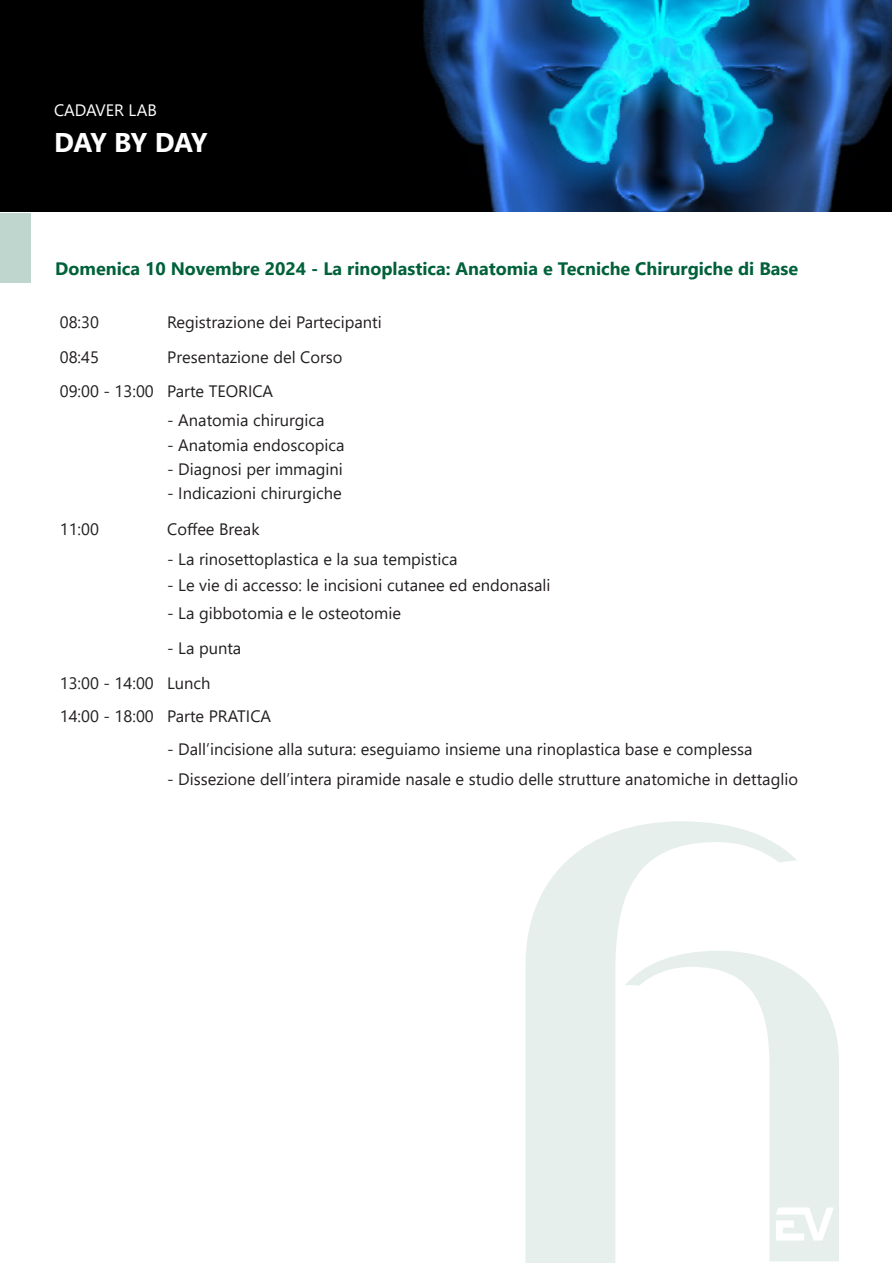
<style>
.page{position:relative;width:893px;height:1263px;background:#fff}
.page>*{position:absolute;margin:0;border:0;box-sizing:border-box;transform-origin:0 0}
.t1{font:700 27px "Segoe UI";letter-spacing:-.025em;color:#fff}
.t2{font:700 18px "Segoe UI";color:#00613b}
.t3{font:16.5px "Segoe UI";color:#231f20}
.t4{font:16.5px "Segoe UI";color:#fff}
</style>
<div class="page">
<svg style="left:525px;top:821px;width:272px;height:442px;fill:#e6efec"></svg>
<svg style="left:625px;top:951px;width:214px;height:310px"></svg>
<svg style="left:776px;top:1207px;width:58px;height:33px"></svg>
<img style="left:0;top:0;width:892px;height:211px">
<div style="left:0;top:213px;width:31px;height:70px;background:#bfd6cf"></div>
<hr style="left:892px;top:211px;width:1px;height:35px;background:#bfd6cf">
<p class="t4" style="left:54px;top:95px;width:104px">CADAVER LAB</p>
<p class="t1" style="left:54px;top:117px;width:155px">DAY BY DAY</p>
<p class="t2" style="left:55px;top:252px;width:744px">Domenica 10 Novembre 2024 - La rinoplastica: Anatomia e Tecniche Chirurgiche di Base</p>
<p class="t3" style="left:60px;top:307px;width:41px">08:30</p>
<p class="t3" style="left:167px;top:307px;width:216px">Registrazione dei Partecipanti</p>
<p class="t3" style="left:60px;top:341px;width:41px">08:45</p>
<p class="t3" style="left:167px;top:341px;width:177px">Presentazione del Corso</p>
<p class="t3" style="left:60px;top:376px;width:95px">09:00 - 13:00</p>
<p class="t3" style="left:167px;top:376px;width:108px">Parte TEORICA</p>
<p class="t3" style="left:167px;top:405px;width:159px">- Anatomia chirurgica</p>
<p class="t3" style="left:167px;top:430px;width:179px">- Anatomia endoscopica</p>
<p class="t3" style="left:167px;top:454px;width:177px">- Diagnosi per immagini</p>
<p class="t3" style="left:167px;top:478px;width:176px">- Indicazioni chirurgiche</p>
<p class="t3" style="left:60px;top:514px;width:41px">11:00</p>
<p class="t3" style="left:167px;top:514px;width:94px">Coffee Break</p>
<p class="t3" style="left:167px;top:543px;width:292px">- La rinosettoplastica e la sua tempistica</p>
<p class="t3" style="left:167px;top:570px;width:385px">- Le vie di accesso: le incisioni cutanee ed endonasali</p>
<p class="t3" style="left:167px;top:598px;width:235px">- La gibbotomia e le osteotomie</p>
<p class="t3" style="left:167px;top:632px;width:76px">- La punta</p>
<p class="t3" style="left:60px;top:668px;width:95px">13:00 - 14:00</p>
<p class="t3" style="left:167px;top:668px;width:45px">Lunch</p>
<p class="t3" style="left:60px;top:701px;width:95px">14:00 - 18:00</p>
<p class="t3" style="left:167px;top:701px;width:106px">Parte PRATICA</p>
<p class="t3" style="left:167px;top:733px;width:587px">- Dall’incisione alla sutura: eseguiamo insieme una rinoplastica base e complessa</p>
<p class="t3" style="left:167px;top:763px;width:632px">- Dissezione dell’intera piramide nasale e studio delle strutture anatomiche in dettaglio</p>
</div>
